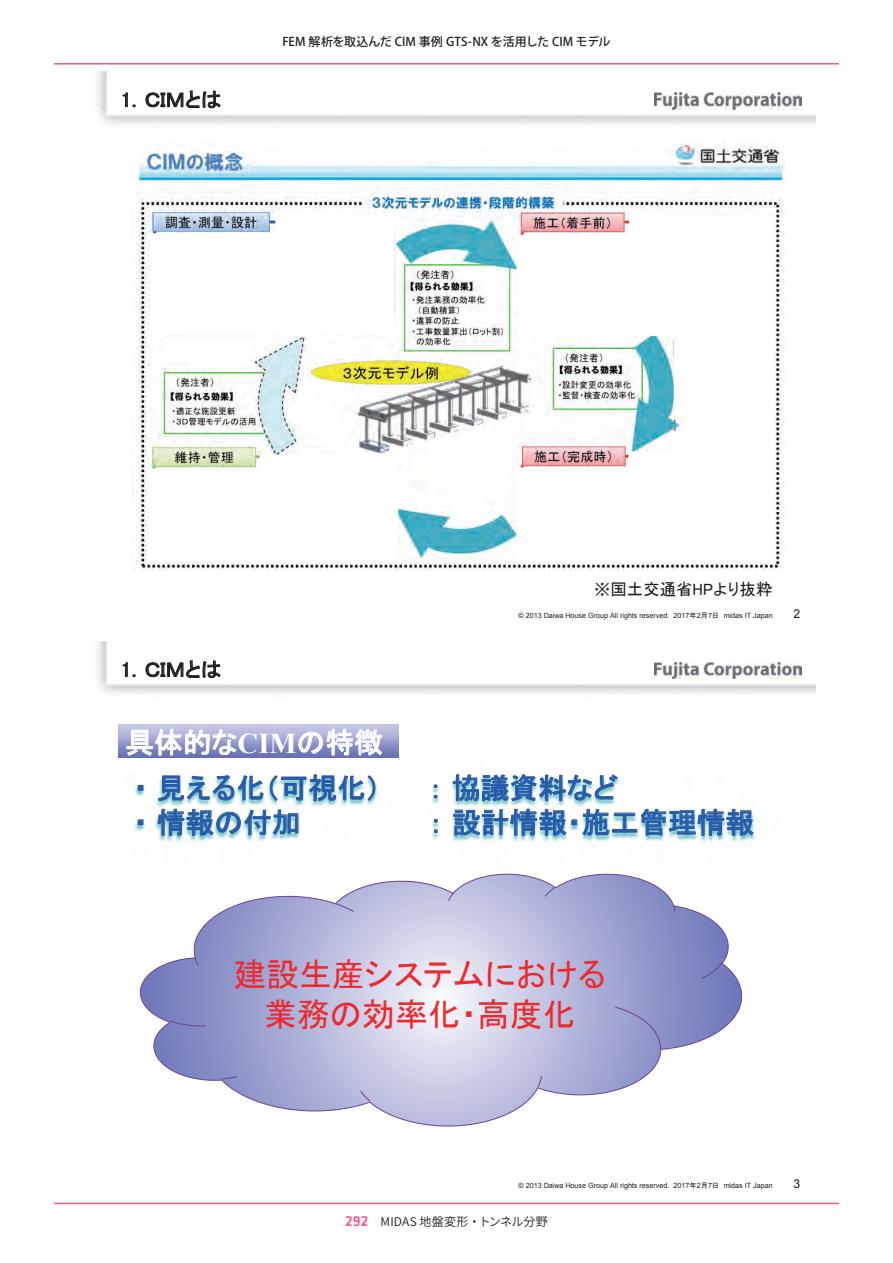
<style>
.page{position:relative;width:893px;height:1263px;background:#fff}
.page>*{position:absolute;margin:0;border:0;box-sizing:border-box;transform-origin:0 0}
.t1{font:32.85px/39.3px "MS P Gothic";color:#ee292d;text-align:center}
.t2{font:28.65px/45.6px "MS P Gothic";letter-spacing:.005em;color:#275aa8}
.t3{font:20.55px "MS P Gothic";letter-spacing:.005em;color:#231f20}
.t4{font:16.35px "MS P Gothic";color:#231f20}
.t5{font:12.3px "Arial";color:#231f20}
.t6{font:500 12px "Koz Go Pro";color:#231f20}
.t7{font:12px "Source Han Sans JP";letter-spacing:.01em;color:#231f20}
.t8{font:7.2px "Arial";color:#231f20}
.s1{font-family:"MS P Gothic"}
.s2{color:#fff}
.s3{font-family:"Times New Roman";font-weight:700;color:#fff}
.s4{font-family:"Klavika";font-weight:500;font-size:15px;color:#f05893}
</style>
<div class="page">
<hr style="left:54px;top:63px;width:785px;height:2px;background:#f05893">
<hr style="left:54px;top:1203px;width:785px;height:1px;background:#f05893">
<img style="left:97px;top:72px;width:718px;height:53px">
<img style="left:655px;top:92px;width:147px;height:17px">
<svg style="left:123px;top:92px;width:12px;height:15px"></svg>
<svg style="left:146px;top:91px;width:75px;height:25px"></svg>
<img style="left:132px;top:142px;width:653px;height:428px">
<svg style="left:150px;top:213px;width:245px;height:122px"></svg>
<svg style="left:517px;top:213px;width:257px;height:348px"></svg>
<svg style="left:148px;top:455px;width:251px;height:106px"></svg>
<img style="left:97px;top:642px;width:718px;height:52px">
<img style="left:655px;top:662px;width:147px;height:17px">
<svg style="left:123px;top:662px;width:12px;height:15px"></svg>
<svg style="left:146px;top:660px;width:75px;height:26px"></svg>
<img style="left:118px;top:725px;width:280px;height:33px">
<svg style="left:126px;top:728px;width:111px;height:28px;background:#b2b6d9"></svg>
<svg style="left:298px;top:728px;width:84px;height:28px;background:#b4b8da"></svg>
<img style="left:134px;top:781px;width:622px;height:61px">
<svg style="left:138px;top:785px;width:5px;height:5px"></svg>
<svg style="left:158px;top:775px;width:106px;height:26px"></svg>
<svg style="left:270px;top:774px;width:106px;height:27px"></svg>
<svg style="left:138px;top:819px;width:5px;height:6px"></svg>
<svg style="left:157px;top:808px;width:141px;height:28px"></svg>
<svg style="left:453px;top:774px;width:301px;height:100px"></svg>
<svg style="left:140px;top:874px;width:602px;height:252px"></svg>
<svg style="left:171px;top:886px;width:551px;height:215px;background:#b8bbdd"></svg>
<h3 class="t3" style="left:121px;top:89px;width:102px">1．ＣＩＭとは</h3>
<h3 class="t6" style="left:282px;top:34px;width:330px">FEM 解析を取込んだ CIM 事例 GTS-NX を活用した CIM モデル</h3>
<h3 class="t3" style="left:121px;top:659px;width:102px">1．ＣＩＭとは</h3>
<h3 class="t4" style="left:594px;top:581px;width:180px">※国土交通省HPより抜粋</h3>
<p class="t8" style="left:518px;top:611px;width:256px">© 2013 Daiwa House Group All rights reserved. 2017<span class="s1">年</span>2<span class="s1">月</span>7<span class="s1">日</span> midas IT Japan</p>
<h3 class="t5" style="left:793px;top:605px;width:8px">2</h3>
<h2 class="t2" style="left:125px;top:719px;width:259px"><span class="s2">具体的な</span><span class="s3">CIM</span><span class="s2">の特徴</span>・見える化（可視化）</h2>
<h2 class="t2" style="left:429px;top:765px;width:191px">：協議資料など</h2>
<h2 class="t2" style="left:133px;top:799px;width:169px">・情報の付加</h2>
<h2 class="t2" style="left:429px;top:799px;width:327px">：設計情報・施工管理情報</h2>
<h1 class="t1" style="left:233px;top:955px;width:374px">建設生産システムにおける業務の効率化・高度化</h1>
<p class="t8" style="left:518px;top:1180px;width:256px">© 2013 Daiwa House Group All rights reserved. 2017<span class="s1">年</span>2<span class="s1">月</span>7<span class="s1">日</span> midas IT Japan</p>
<h3 class="t5" style="left:793px;top:1175px;width:8px">3</h3>
<h3 class="t7" style="left:345px;top:1214px;width:204px"><span class="s4">292</span> MIDAS 地盤変形・トンネル分野</h3>
</div>
